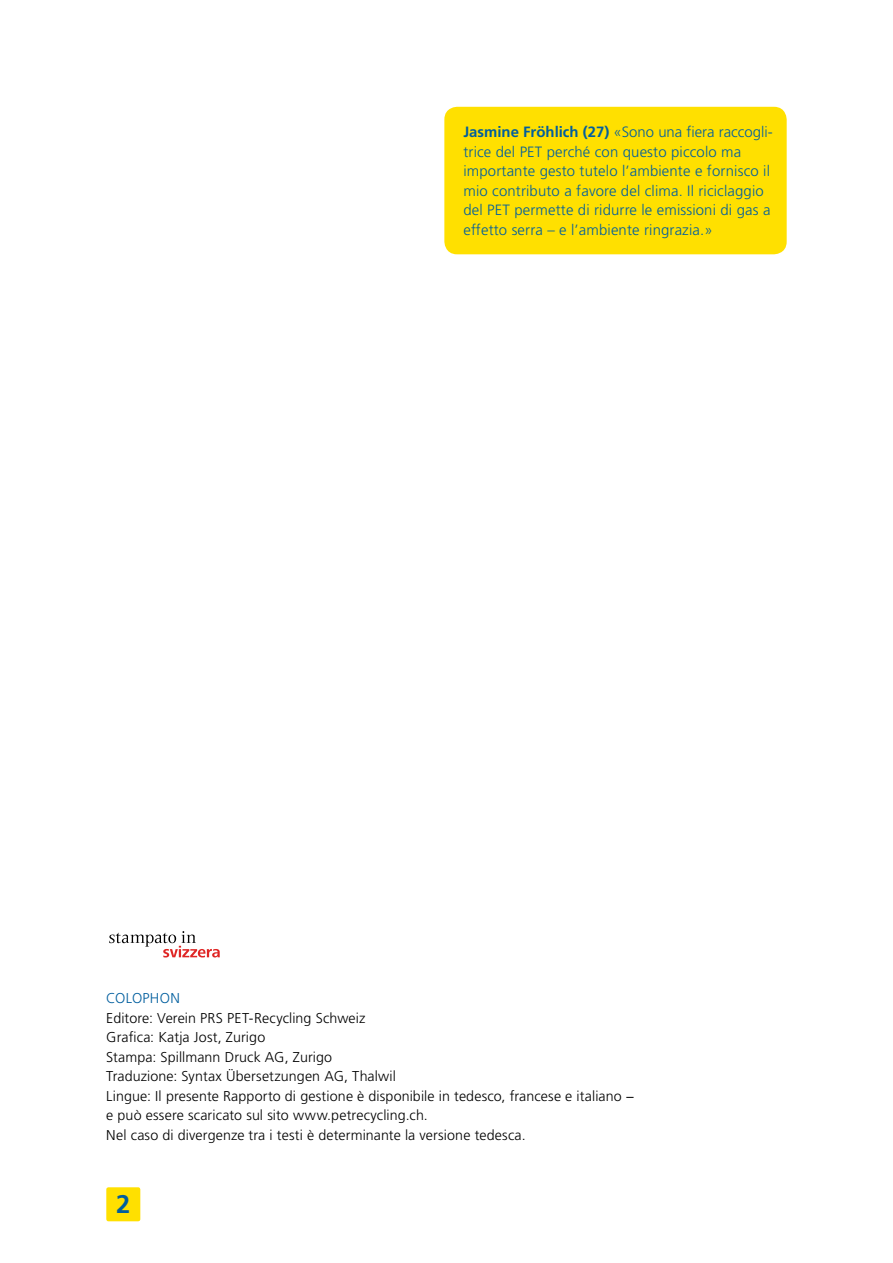
<style>
.page{position:relative;width:893px;height:1263px;background:#fff}
.page>*{position:absolute;margin:0;border:0;box-sizing:border-box;transform-origin:0 0}
.t1{font:700 25.5px "Frutiger";color:#005e9e}
.t2{font:300 14.85px/19.5px "Frutiger";letter-spacing:.01em;color:#005e9e}
.t3{font:300 14.25px/19.5px "Frutiger";letter-spacing:.01em;color:#000}
.t4{font:300 14.25px "Frutiger";letter-spacing:.02em;color:#005e9e}
.s1{font-weight:700}
</style>
<div class="page">
<div style="left:106px;top:1187px;width:34px;height:34px;background:#ffe000;border-radius:2px"></div>
<div style="left:444px;top:107px;width:343px;height:147px;background:#ffe000;border-radius:13px"></div>
<svg style="left:109px;top:931px;width:111px;height:26px"></svg>
<p class="t2" style="left:463px;top:122px;width:311px"><span class="s1">Jasmine Fröhlich (27)</span> «Sono una fiera raccogli&shy;trice del PET perché con questo piccolo ma importante gesto tutelo l’ambiente e fornisco il mio contributo a favore del clima. Il riciclaggio del PET permette di ridurre le emissioni di gas a effetto serra – e l’ambiente ringrazia.»</p>
<p class="t4" style="left:106px;top:990px;width:75px">COLOPHON</p>
<p class="t3" style="left:106px;top:1008px;width:530px">Editore: Verein PRS PET-Recycling Schweiz<br>Grafica: Katja Jost, Zurigo<br>Stampa: Spillmann Druck AG, Zurigo<br>Traduzione: Syntax Übersetzungen AG, Thalwil<br>Lingue: Il presente Rapporto di gestione è disponibile in tedesco, francese e italiano − e può essere scaricato sul sito www.petrecycling.ch.<br>Nel caso di divergenze tra i testi è determinante la versione tedesca.</p>
<h1 class="t1" style="left:116px;top:1189px;width:16px">2</h1>
</div>
